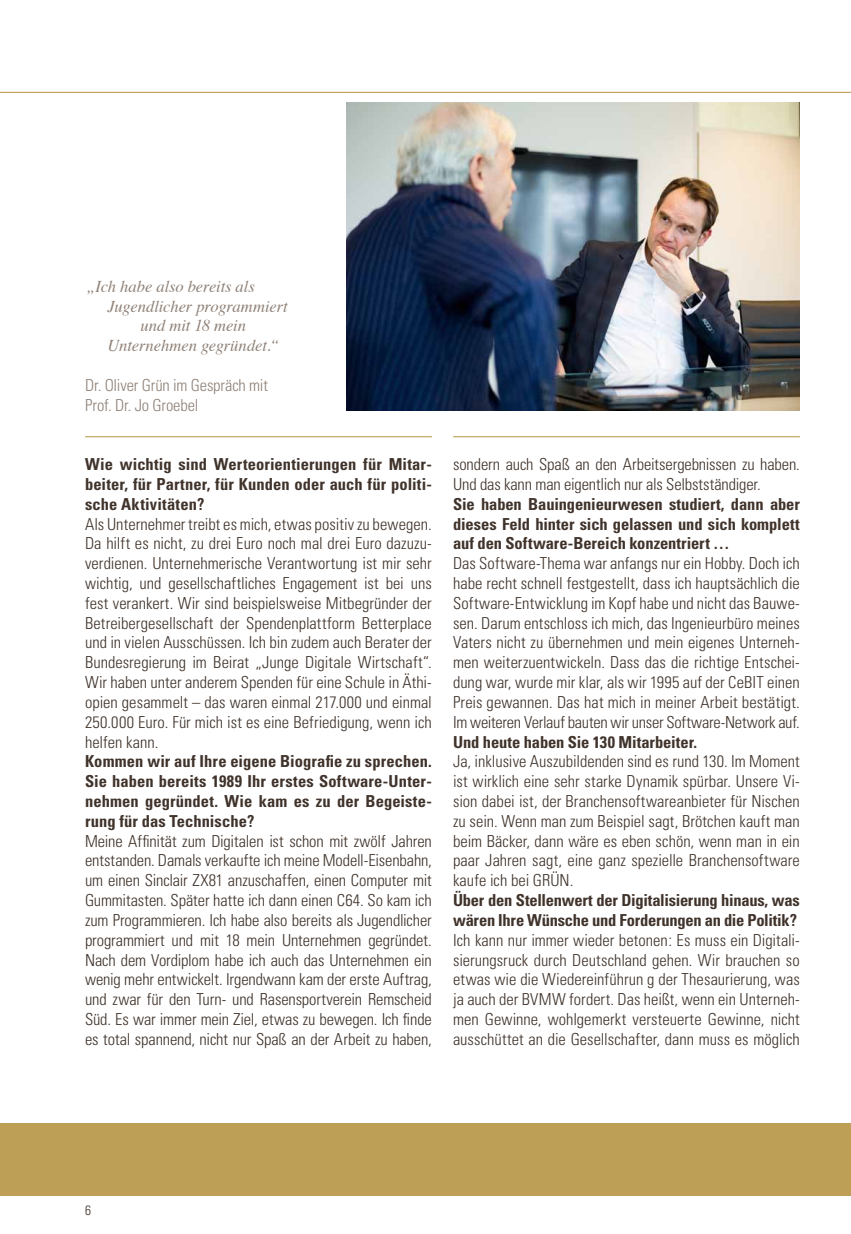
<style>
.page{position:relative;width:851px;height:1234px;background:#fff}
.page>*{position:absolute;margin:0;border:0;box-sizing:border-box;transform-origin:0 0}
.t1{font:300 condensed 16.5px/19.8px "Univers";letter-spacing:-.005em;color:#40332b;text-align:justify}
.t2{font:700 condensed 16.5px/19.8px "Univers";letter-spacing:-.005em;color:#40332b;text-align:justify}
.t3{font:italic 16.5px "Times";letter-spacing:-.005em;color:#8f8177}
.t4{font:300 condensed 16.5px/19.8px "Univers";letter-spacing:-.01em;color:#8f8177}
.t5{font:300 condensed 13.5px "Univers";color:#40332b}
</style>
<div class="page">
<hr style="left:0;top:92px;width:850px;height:1px;background:#be9f56">
<hr style="left:453px;top:436px;width:346px;height:1px;background:#be9f56">
<hr style="left:85px;top:436px;width:347px;height:1px;background:#be9f56">
<div style="left:0;top:1123px;width:850px;height:72px;background:#be9f56"></div>
<img style="left:347px;top:102px;width:452px;height:308px">
<p class="t3" style="left:86px;top:280px;width:170px">„Ich habe also bereits als</p>
<p class="t3" style="left:108px;top:300px;width:181px">Jugendlicher programmiert</p>
<p class="t3" style="left:140px;top:320px;width:107px">und mit 18 mein</p>
<p class="t3" style="left:108px;top:340px;width:173px">Unternehmen gegründet.“</p>
<p class="t4" style="left:85px;top:376px;width:184px">Dr. Oliver Grün im Gespräch mit<br>Prof. Dr. Jo Groebel</p>
<p class="t2" style="left:85px;top:456px;width:348px">Wie wichtig sind Werteorientierungen für Mitar&shy;beiter, für Partner, für Kunden oder auch für politi&shy;sche Aktivitäten?</p>
<p class="t1" style="left:85px;top:515px;width:348px">Als Unternehmer treibt es mich, etwas positiv zu bewegen.<br>Da hilft es nicht, zu drei Euro noch mal drei Euro dazuzu&shy;verdienen. Unternehmerische Verantwortung ist mir sehr wichtig, und gesellschaftliches Engagement ist bei uns fest verankert. Wir sind beispielsweise Mitbegründer der Betreibergesellschaft der Spendenplattform Betterplace und in vielen Ausschüssen. Ich bin zudem auch Berater der Bundesregierung im Beirat „Junge Digitale Wirtschaft“.<br>Wir haben unter anderem Spenden für eine Schule in Äthi&shy;opien gesammelt – das waren einmal 217.000 und einmal 250.000 Euro. Für mich ist es eine Befriedigung, wenn ich helfen kann.</p>
<p class="t2" style="left:85px;top:753px;width:348px">Kommen wir auf Ihre eigene Biografie zu sprechen.<br>Sie haben bereits 1989 Ihr erstes Software-Unter&shy;nehmen gegründet. Wie kam es zu der Begeiste&shy;rung für das Technische?</p>
<p class="t1" style="left:85px;top:832px;width:348px">Meine Affinität zum Digitalen ist schon mit zwölf Jahren entstanden. Damals verkaufte ich meine Modell-Eisenbahn, um einen Sinclair ZX81 anzuschaffen, einen Computer mit Gummitasten. Später hatte ich dann einen C64. So kam ich zum Programmieren. Ich habe also bereits als Jugendlicher programmiert und mit 18 mein Unternehmen gegründet.<br>Nach dem Vordiplom habe ich auch das Unternehmen ein wenig mehr entwickelt. Irgendwann kam der erste Auftrag, und zwar für den Turn- und Rasensportverein Remscheid Süd. Es war immer mein Ziel, etwas zu bewegen. Ich finde es total spannend, nicht nur Spaß an der Arbeit zu haben,</p>
<p class="t1" style="left:453px;top:455px;width:348px">sondern auch Spaß an den Arbeitsergebnissen zu haben.<br>Und das kann man eigentlich nur als Selbstständiger.</p>
<p class="t2" style="left:453px;top:495px;width:348px">Sie haben Bauingenieurwesen studiert, dann aber dieses Feld hinter sich gelassen und sich komplett auf den Software-Bereich konzentriert …</p>
<p class="t1" style="left:453px;top:554px;width:348px">Das Software-Thema war anfangs nur ein Hobby. Doch ich habe recht schnell festgestellt, dass ich hauptsächlich die Software-Entwicklung im Kopf habe und nicht das Bauwe&shy;sen. Darum entschloss ich mich, das Ingenieurbüro meines Vaters nicht zu übernehmen und mein eigenes Unterneh&shy;men weiterzuentwickeln. Dass das die richtige Entschei&shy;dung war, wurde mir klar, als wir 1995 auf der CeBIT einen Preis gewannen. Das hat mich in meiner Arbeit bestätigt.<br>Im weiteren Verlauf bauten wir unser Software-Network auf.</p>
<p class="t2" style="left:453px;top:733px;width:245px">Und heute haben Sie 130 Mitarbeiter.</p>
<p class="t1" style="left:453px;top:752px;width:348px">Ja, inklusive Auszubildenden sind es rund 130. Im Moment ist wirklich eine sehr starke Dynamik spürbar. Unsere Vi&shy;sion dabei ist, der Branchensoftwareanbieter für Nischen zu sein. Wenn man zum Beispiel sagt, Brötchen kauft man beim Bäcker, dann wäre es eben schön, wenn man in ein paar Jahren sagt, eine ganz spezielle Branchensoftware kaufe ich bei GRÜN.</p>
<p class="t2" style="left:453px;top:891px;width:348px">Über den Stellenwert der Digitalisierung hinaus, was wären Ihre Wünsche und Forderungen an die Politik?</p>
<p class="t1" style="left:453px;top:931px;width:348px">Ich kann nur immer wieder betonen: Es muss ein Digitali&shy;sierungsruck durch Deutschland gehen. Wir brauchen so etwas wie die Wiedereinführun g der Thesaurierung, was ja auch der BVMW fordert. Das heißt, wenn ein Unterneh&shy;men Gewinne, wohlgemerkt versteuerte Gewinne, nicht ausschüttet an die Gesellschafter, dann muss es möglich</p>
<p class="t5" style="left:85px;top:1204px;width:7px">6</p>
</div>
